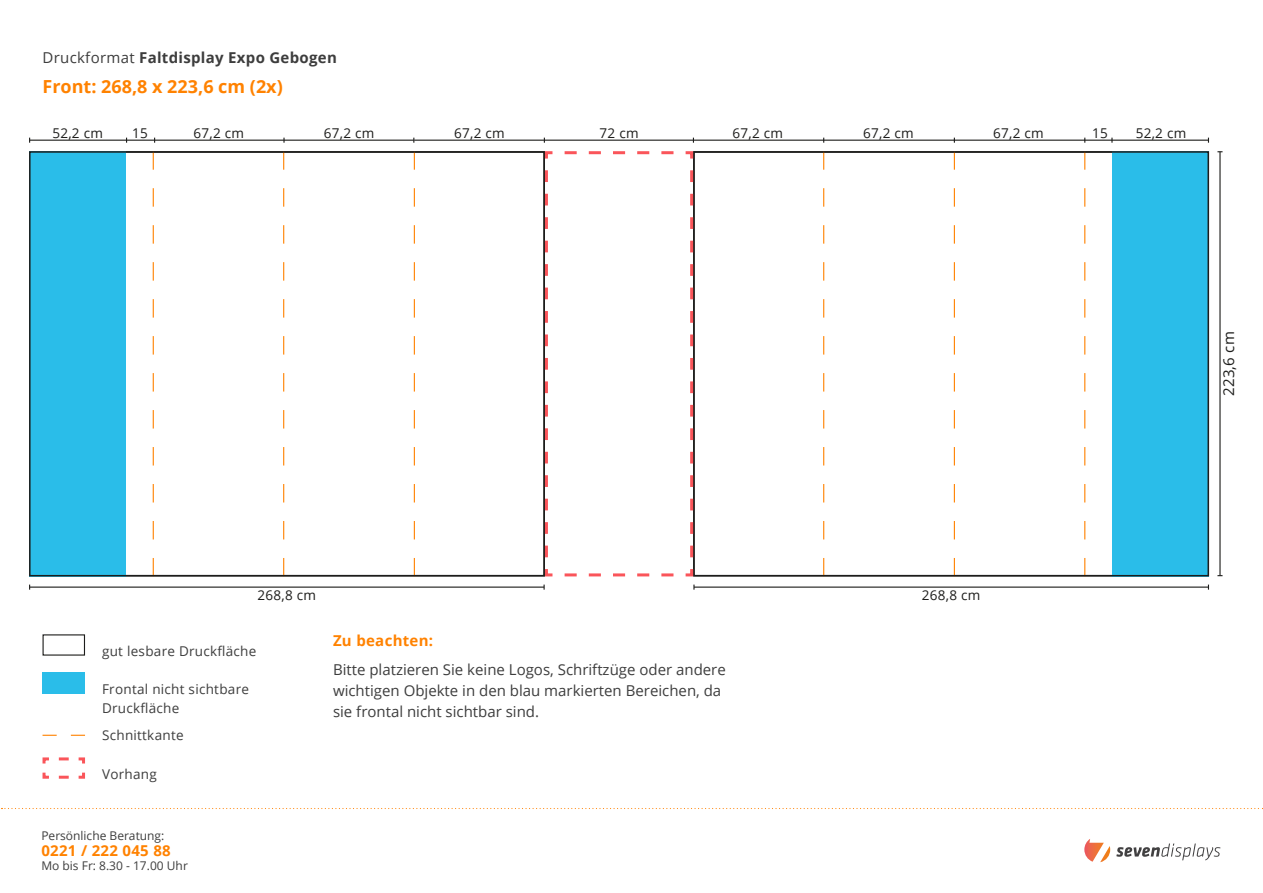
<style>
.page{position:relative;width:1263px;height:893px;background:#fff}
.page>*{position:absolute;margin:0;border:0;box-sizing:border-box;transform-origin:0 0}
.t1{font:700 18px "Open Sans";color:#ff8200}
.t2{font:15px/21px "Open Sans";color:#3d3d3d}
.t3{font:700 15px "Open Sans";letter-spacing:.02em;color:#3d3d3d}
.t4{font:700 15px "Open Sans";letter-spacing:.02em;color:#ff8200}
.t5{font:15px "Open Sans";color:#1d1d1b}
.t6{font:13.5px/19.5px "Open Sans";letter-spacing:.02em;color:#3d3d3d}
.t7{font:13.5px "Open Sans";letter-spacing:.02em;color:#1d1d1b}
.t8{font:12px "Open Sans";color:#3d3d3d}
.s1{font-weight:400}
</style>
<div class="page">
<svg style="left:2px;top:808px;width:1261px;height:1px"></svg>
<svg style="left:1084px;top:839px;width:26px;height:23px"></svg>
<svg style="left:1116px;top:843px;width:104px;height:17px"></svg>
<hr style="left:30px;top:140px;width:96px;height:1px;background:#1d1d1b">
<hr style="left:1112px;top:140px;width:96px;height:1px;background:#1d1d1b">
<hr style="left:544px;top:140px;width:149px;height:1px;background:#1d1d1b">
<hr style="left:155px;top:140px;width:129px;height:1px;background:#1d1d1b">
<svg style="left:126px;top:138px;width:29px;height:5px"></svg>
<hr style="left:284px;top:140px;width:130px;height:1px;background:#1d1d1b">
<hr style="left:414px;top:140px;width:130px;height:1px;background:#1d1d1b">
<hr style="left:954px;top:140px;width:131px;height:1px;background:#1d1d1b">
<svg style="left:1084px;top:138px;width:28px;height:5px"></svg>
<hr style="left:823px;top:140px;width:131px;height:1px;background:#1d1d1b">
<hr style="left:693px;top:140px;width:131px;height:1px;background:#1d1d1b">
<hr style="left:30px;top:587px;width:514px;height:1px;background:#1d1d1b">
<hr style="left:694px;top:587px;width:514px;height:1px;background:#1d1d1b">
<hr style="left:1219px;top:152px;width:1px;height:424px;background:#1d1d1b">
<div style="left:29px;top:151px;width:97px;height:425px;background:#2abde9"></div>
<svg style="left:153px;top:154px;width:1px;height:419px"></svg>
<svg style="left:283px;top:154px;width:1px;height:419px"></svg>
<svg style="left:414px;top:154px;width:1px;height:419px"></svg>
<div style="left:29px;top:151px;width:516px;height:425px;border:2px solid #1d1d1b"></div>
<div style="left:1112px;top:151px;width:97px;height:425px;background:#2abde9"></div>
<svg style="left:1084px;top:154px;width:1px;height:419px"></svg>
<svg style="left:954px;top:154px;width:1px;height:419px"></svg>
<svg style="left:823px;top:154px;width:1px;height:419px"></svg>
<div style="left:693px;top:151px;width:516px;height:425px;border:2px solid #1d1d1b"></div>
<div style="left:43px;top:673px;width:42px;height:21px;background:#2abde9"></div>
<svg style="left:42px;top:757px;width:43px;height:22px"></svg>
<svg style="left:43px;top:735px;width:42px;height:1px"></svg>
<svg style="left:543px;top:151px;width:152px;height:426px"></svg>
<p class="t3" style="left:43px;top:46px;width:296px"><span class="s1">Druckformat</span> Faltdisplay Expo Gebogen</p>
<p class="t1" style="left:43px;top:74px;width:242px">Front: 268,8 x 223,6 cm (2x)</p>
<p class="t7" style="left:194px;top:123px;width:52px">67,2 cm</p>
<p class="t7" style="left:324px;top:123px;width:52px">67,2 cm</p>
<p class="t7" style="left:454px;top:123px;width:52px">67,2 cm</p>
<p class="t7" style="left:600px;top:123px;width:41px">72 cm</p>
<p class="t7" style="left:732px;top:123px;width:52px">67,2 cm</p>
<p class="t7" style="left:863px;top:123px;width:52px">67,2 cm</p>
<p class="t7" style="left:993px;top:123px;width:52px">67,2 cm</p>
<p class="t7" style="left:52px;top:123px;width:52px">52,2 cm</p>
<p class="t7" style="left:132px;top:123px;width:17px">15</p>
<p class="t7" style="left:1092px;top:123px;width:17px">15</p>
<p class="t7" style="left:1136px;top:123px;width:52px">52,2 cm</p>
<p class="t5" style="left:1218px;top:396px;width:67px;rotate:-90deg">223,6 cm</p>
<p class="t7" style="left:258px;top:586px;width:60px">268,8 cm</p>
<p class="t7" style="left:922px;top:586px;width:60px">268,8 cm</p>
<p class="t6" style="left:102px;top:641px;width:156px">gut lesbare Druckfläche</p>
<p class="t6" style="left:102px;top:679px;width:148px">Frontal nicht sichtbare<br>Druckfläche</p>
<p class="t6" style="left:102px;top:725px;width:83px">Schnittkante</p>
<p class="t6" style="left:102px;top:764px;width:56px">Vorhang</p>
<p class="t8" style="left:41px;top:828px;width:125px">Persönliche Beratung:</p>
<p class="t8" style="left:41px;top:857px;width:148px">Mo bis Fr: 8.30 - 17.00 Uhr</p>
<p class="t4" style="left:41px;top:840px;width:131px">0221 / 222 045 88</p>
<p class="t4" style="left:333px;top:630px;width:102px">Zu beachten:</p>
<p class="t2" style="left:333px;top:659px;width:394px">Bitte platzieren Sie keine Logos, Schriftzüge oder andere wichtigen Objekte in den blau markierten Bereichen, da sie frontal nicht sichtbar sind.</p>
</div>
